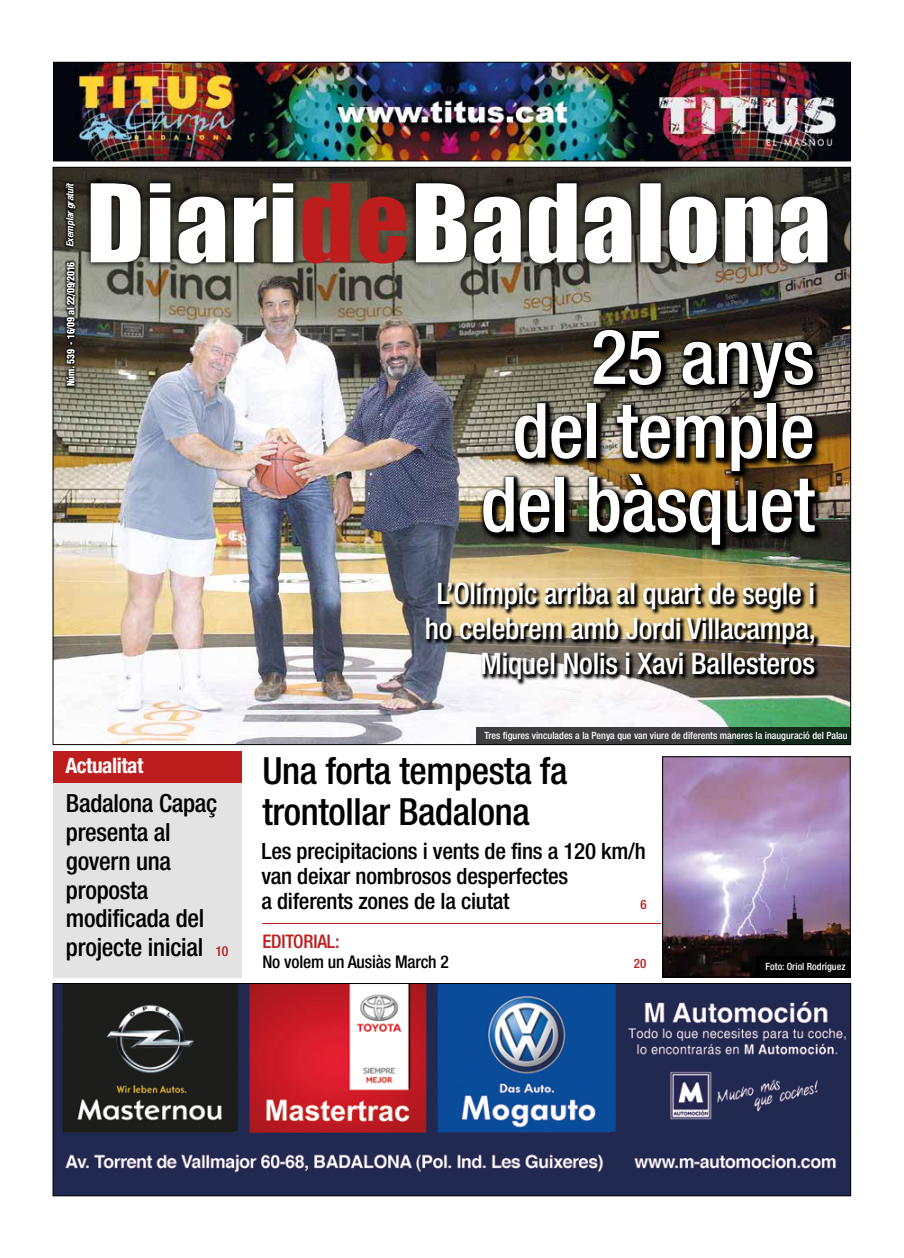
<style>
.page{position:relative;width:904px;height:1258px;background:#fff}
.page>*{position:absolute;margin:0;border:0;box-sizing:border-box;transform-origin:0 0}
.t1{font:500 condensed 76.25px/73.8px "Helvetica Neue";letter-spacing:-.01em;color:#fff;text-align:right}
.t2{font:500 condensed 37.5px/41.2px "Helvetica Neue";letter-spacing:-.01em;color:#000}
.t3{font:500 condensed 29.62px/35px "Helvetica Neue";letter-spacing:-.01em;color:#fff;text-align:right}
.t4{font:500 condensed 25px/28.8px "Helvetica Neue";letter-spacing:-.01em;color:#000}
.t5{font:500 condensed 22.5px/25px "Helvetica Neue";letter-spacing:-.01em;color:#000}
.t6{font:700 condensed 21.25px "Helvetica Neue";letter-spacing:-.02em;color:#fff}
.t7{font:500 condensed 18.75px "Helvetica Neue";letter-spacing:-.01em;color:#bd1d1d}
.t8{font:500 condensed 17.5px "Helvetica Neue";letter-spacing:-.01em;color:#000}
.t9{font:500 condensed 13px "Helvetica Neue";color:#bd1d1d}
.t10{font:500 condensed 10px "Helvetica Neue";color:#fff}
.t11{font:900 condensed 10px "Helvetica";letter-spacing:-.02em;color:#fff}
.t12{font:italic 700 condensed 10px "Helvetica Neue";color:#fff}
.s1{font-size:13.75px;color:#bd1d1d}
</style>
<div class="page">
<img style="left:55px;top:985px;width:794px;height:209px">
<div style="left:53px;top:983px;width:798px;height:213px;border:1px solid #000"></div>
<div style="left:53px;top:761px;width:188px;height:216px;background:#e3e3e3"></div>
<div style="left:53px;top:751px;width:189px;height:32px;background:#bd1d1d"></div>
<hr style="left:262px;top:923px;width:399px;height:1px;background:#bd1d1d">
<img style="left:55px;top:64px;width:793px;height:95px">
<div style="left:53px;top:62px;width:797px;height:99px;border:1px solid #000"></div>
<img style="left:664px;top:758px;width:184px;height:217px">
<div style="left:662px;top:756px;width:188px;height:221px;border:1px solid #000"></div>
<img style="left:55px;top:169px;width:793px;height:574px">
<svg style="left:480px;top:327px;width:342px;height:226px;background:#534b40"></svg>
<div style="left:484px;top:332px;width:342px;height:225px;background:#000;opacity:.75"></div>
<svg style="left:84px;top:177px;width:215px;height:93px;background:#454339"></svg>
<svg style="left:91px;top:183px;width:50px;height:79px"></svg>
<svg style="left:150px;top:183px;width:20px;height:79px"></svg>
<svg style="left:178px;top:197px;width:47px;height:67px"></svg>
<svg style="left:234px;top:197px;width:32px;height:65px"></svg>
<svg style="left:273px;top:183px;width:20px;height:79px"></svg>
<svg style="left:302px;top:183px;width:48px;height:81px;background:#a42b25"></svg>
<svg style="left:359px;top:197px;width:47px;height:67px;background:#a32825"></svg>
<svg style="left:409px;top:177px;width:425px;height:93px;background:#444138"></svg>
<svg style="left:416px;top:183px;width:50px;height:79px"></svg>
<svg style="left:474px;top:197px;width:46px;height:67px"></svg>
<svg style="left:529px;top:183px;width:47px;height:81px"></svg>
<svg style="left:585px;top:197px;width:46px;height:67px"></svg>
<div style="left:640px;top:183px;width:20px;height:79px;background:#fff"></div>
<svg style="left:669px;top:197px;width:47px;height:67px"></svg>
<svg style="left:725px;top:197px;width:48px;height:65px"></svg>
<svg style="left:780px;top:197px;width:47px;height:67px"></svg>
<svg style="left:63px;top:180px;width:15px;height:69px"></svg>
<svg style="left:64px;top:259px;width:14px;height:130px;background:#32312b"></svg>
<svg style="left:477px;top:727px;width:374px;height:18px;background:#2d3430"></svg>
<svg style="left:425px;top:580px;width:395px;height:106px;background:#746952"></svg>
<div style="left:756px;top:956px;width:94px;height:21px;background:#000"></div>
<p class="t12" style="left:64px;top:247px;width:66px;rotate:-90deg">Exemplar gratuït</p>
<p class="t11" style="left:64px;top:386px;width:126px;rotate:-90deg">Núm. 539 - 16/09 al 22/09/2016</p>
<h3 class="t6" style="left:65px;top:752px;width:79px">Actualitat</h3>
<h3 class="t4" style="left:66px;top:789px;width:164px">Badalona Capaç presenta al govern una proposta modificada del projecte inicial <span class="s1">10</span></h3>
<h1 class="t1" style="left:481px;top:319px;width:335px">25 anys<br>del temple del bàsquet</h1>
<h3 class="t3" style="left:425px;top:575px;width:393px">L’Olímpic arriba al quart de segle i ho celebrem amb Jordi Villacampa,<br>Miquel Nolis i Xavi Ballesteros</h3>
<p class="t10" style="left:484px;top:729px;width:365px">Tres figures vinculades a la Penya que van viure de diferents maneres la inauguració del Palau</p>
<h2 class="t2" style="left:262px;top:749px;width:306px">Una forta tempesta fa trontollar Badalona</h2>
<h3 class="t5" style="left:261px;top:838px;width:386px">Les precipitacions i vents de fins a 120 km/h van deixar nombrosos desperfectes<br>a diferents zones de la ciutat</h3>
<h3 class="t9" style="left:640px;top:896px;width:8px">6</h3>
<h3 class="t7" style="left:262px;top:931px;width:79px">EDITORIAL:</h3>
<h3 class="t8" style="left:262px;top:952px;width:188px">No volem un Ausiàs March 2</h3>
<h3 class="t9" style="left:634px;top:956px;width:14px">20</h3>
<p class="t10" style="left:765px;top:960px;width:81px">Foto: Oriol Rodríguez</p>
</div>
